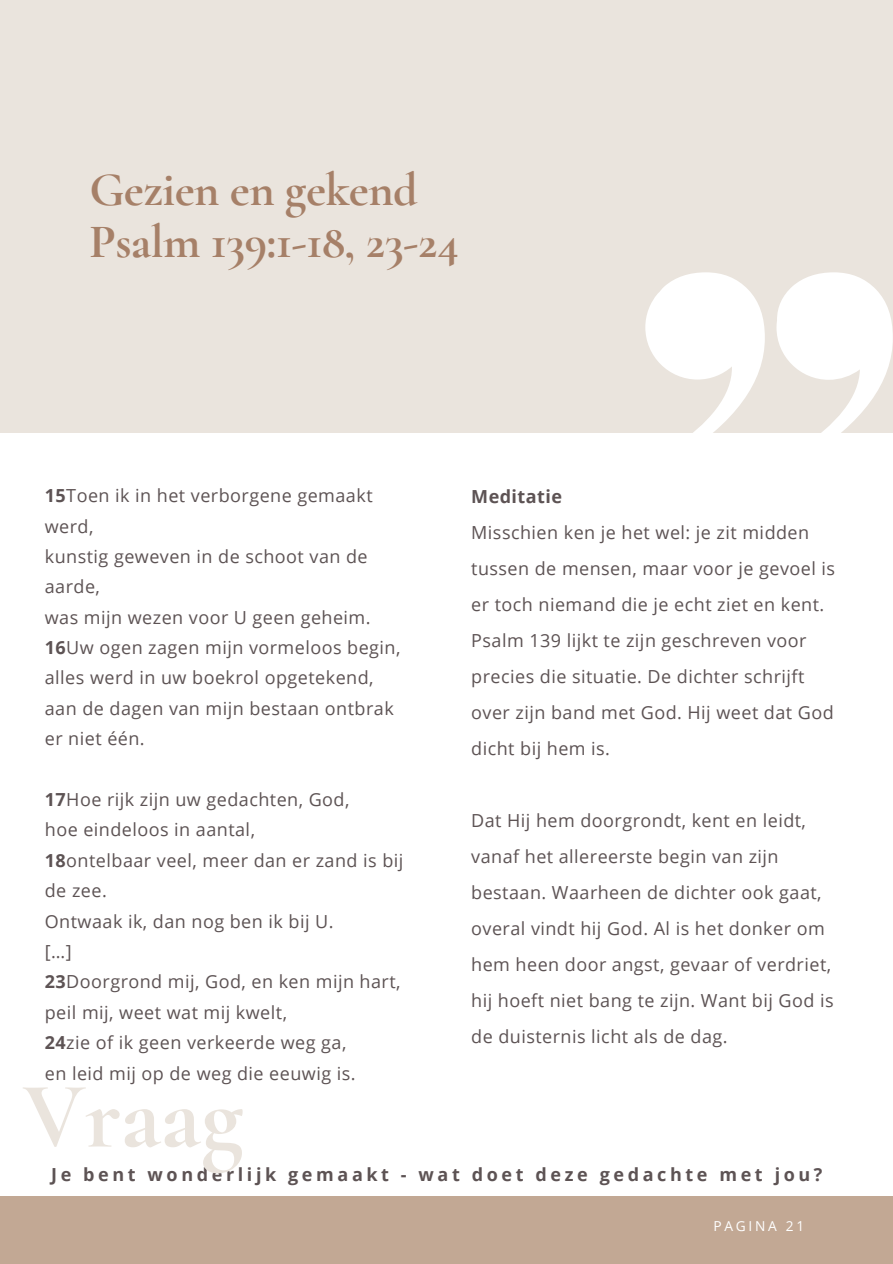
<style>
.page{position:relative;width:893px;height:1264px;background:#fff}
.page>*{position:absolute;margin:0;border:0;box-sizing:border-box;transform-origin:0 0}
.t1{font:700 94.65px "Cormorant Garamond";color:#eae4dd}
.t2{font:700 48px/51.8px "Cormorant Garamond";letter-spacing:-.01em;color:#a68068}
.t3{font:18px/30.3px "Open Sans";letter-spacing:.025em;color:#5d5354}
.t4{font:700 18px "Open Sans";letter-spacing:.2em;color:#5d5354}
.t5{font:700 18px "Open Sans";letter-spacing:.025em;color:#5d5354}
.t6{font:13.65px "Open Sans";letter-spacing:.2em;color:#fff}
.s1{font-weight:700}
</style>
<div class="page">
<div style="left:0;top:0;width:892px;height:433px;background:#eae4dd"></div>
<svg style="left:776px;top:272px;width:116px;height:161px"></svg>
<svg style="left:645px;top:272px;width:119px;height:161px"></svg>
<div style="left:0;top:1196px;width:892px;height:67px;background:#c2a894"></div>
<h2 class="t2" style="left:89px;top:164px;width:371px">Gezien en gekend<br>Psalm 139:1-18, 23-24</h2>
<p class="t3" style="left:45px;top:480px;width:357px"><span class="s1">15</span>Toen ik in het verborgene gemaakt werd,<br>kunstig geweven in de schoot van de aarde,<br>was mijn wezen voor U geen geheim.<br><span class="s1">16</span>Uw ogen zagen mijn vormeloos begin, alles werd in uw boekrol opgetekend, aan de dagen van mijn bestaan ontbrak er niet één.</p>
<p class="t3" style="left:45px;top:783px;width:360px"><span class="s1">17</span>Hoe rijk zijn uw gedachten, God,<br>hoe eindeloos in aantal,<br><span class="s1">18</span>ontelbaar veel, meer dan er zand is bij de zee.<br>Ontwaak ik, dan nog ben ik bij U.<br>[…]<br><span class="s1">23</span>Doorgrond mij, God, en ken mijn hart, peil mij, weet wat mij kwelt,<br><span class="s1">24</span>zie of ik geen verkeerde weg ga,<br>en leid mij op de weg die eeuwig is.</p>
<p class="t5" style="left:471px;top:483px;width:92px">Meditatie</p>
<p class="t3" style="left:471px;top:514px;width:365px;line-height:36px">Misschien ken je het wel: je zit midden tussen de mensen, maar voor je gevoel is er toch niemand die je echt ziet en kent.<br>Psalm 139 lijkt te zijn geschreven voor precies die situatie. De dichter schrijft over zijn band met God. Hij weet dat God dicht bij hem is.</p>
<p class="t3" style="left:471px;top:802px;width:364px;line-height:36px">Dat Hij hem doorgrondt, kent en leidt, vanaf het allereerste begin van zijn bestaan. Waarheen de dichter ook gaat, overal vindt hij God. Al is het donker om hem heen door angst, gevaar of verdriet, hij hoeft niet bang te zijn. Want bij God is de duisternis licht als de dag.</p>
<h1 class="t1" style="left:22px;top:1059px;width:222px">Vraag</h1>
<p class="t4" style="left:51px;top:1161px;width:772px">Je bent wonderlijk gemaakt - wat doet deze gedachte met jou?</p>
<p class="t6" style="left:713px;top:1216px;width:92px">PAGINA 21</p>
</div>
